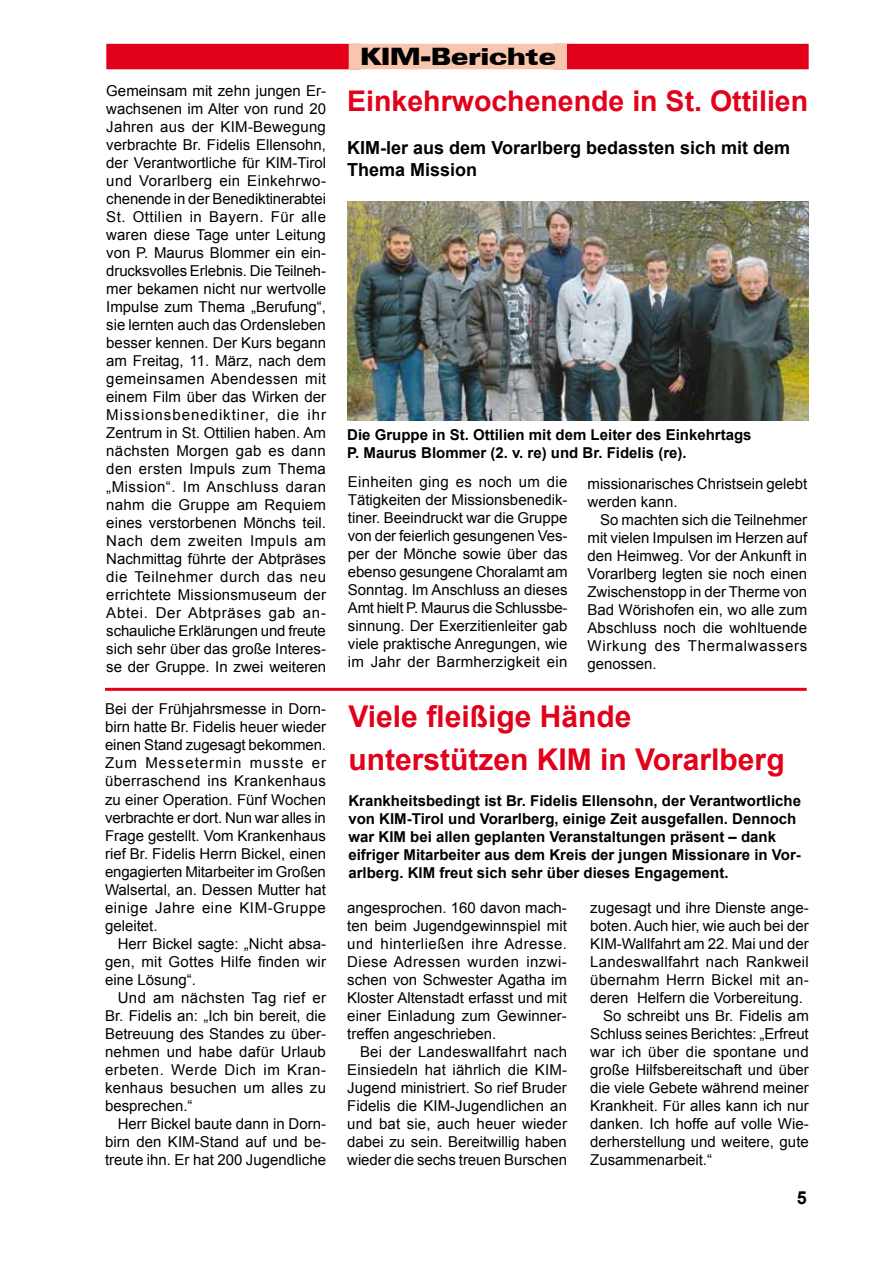
<style>
.page{position:relative;width:893px;height:1263px;background:#fff}
.page>*{position:absolute;margin:0;border:0;box-sizing:border-box;transform-origin:0 0}
.t1{font:700 30px/43.2px "Arial";color:#e2001a}
.t2{font:700 28.5px "Arial";color:#e2001a}
.t3{font:900 expanded 24px "Zurich BT";color:#000}
.t4{font:700 18px/21.6px "Arial";color:#000}
.t5{font:15px/18px "Arial";color:#000;text-align:justify}
.t6{font:700 15px/18px "Arial";color:#000}
.t7{font:15px "Arial";letter-spacing:.02em;color:#000}
</style>
<div class="page">
<div style="left:106px;top:44px;width:255px;height:25px;background:#e2001a"></div>
<div style="left:554px;top:44px;width:255px;height:25px;background:#e2001a"></div>
<div style="left:349px;top:44px;width:218px;height:25px;background:#f8c5ae"></div>
<img style="left:347px;top:201px;width:462px;height:220px">
<hr style="left:105px;top:688px;width:702px;height:3px;background:#e2001a">
<p class="t5" style="left:106px;top:82px;width:221px">Gemeinsam mit zehn jungen Er&shy;wachsenen im Alter von rund 20<br>Jahren aus der KIM-Bewegung verbrachte Br. Fidelis Ellensohn, der Verantwortliche für KIM-Tirol und Vorarlberg ein Einkehrwo&shy;chenende in der Benediktinerabtei St. Ottilien in Bayern. Für alle waren diese Tage unter Leitung von P. Maurus Blommer ein ein&shy;drucksvolles Erlebnis. Die Teilneh&shy;mer bekamen nicht nur wertvolle Impulse zum Thema „Berufung“, sie lernten auch das Ordensleben besser kennen. Der Kurs begann am Freitag, 11. März, nach dem gemeinsamen Abendessen mit einem Film über das Wirken der Missionsbenediktiner, die ihr Zentrum in St. Ottilien haben. Am nächsten Morgen gab es dann den ersten Impuls zum Thema „Mission“. Im Anschluss daran nahm die Gruppe am Requiem eines verstorbenen Mönchs teil.<br>Nach dem zweiten Impuls am Nachmittag führte der Abtpräses die Teilnehmer durch das neu errichtete Missionsmuseum der Abtei. Der Abtpräses gab an&shy;schauliche Erklärungen und freute sich sehr über das große Interes&shy;se der Gruppe. In zwei weiteren</p>
<p class="t5" style="left:105px;top:700px;width:223px">Bei der Frühjahrsmesse in Dorn&shy;birn hatte Br. Fidelis heuer wieder einen Stand zugesagt bekommen.<br>Zum Messetermin musste er überraschend ins Krankenhaus zu einer Operation. Fünf Wochen verbrachte er dort. Nun war alles in Frage gestellt. Vom Krankenhaus rief Br. Fidelis Herrn Bickel, einen engagierten Mitarbeiter im Großen Walsertal, an. Dessen Mutter hat einige Jahre eine KIM-Gruppe geleitet.</p>
<p class="t5" style="left:105px;top:934px;width:222px;text-indent:13px">Herr Bickel sagte: „Nicht absa&shy;gen, mit Gottes Hilfe finden wir eine Lösung“.</p>
<p class="t5" style="left:105px;top:988px;width:223px;text-indent:13px">Und am nächsten Tag rief er Br. Fidelis an: „Ich bin bereit, die Betreuung des Standes zu über&shy;nehmen und habe dafür Urlaub erbeten. Werde Dich im Kran&shy;kenhaus besuchen um alles zu besprechen.“</p>
<p class="t5" style="left:105px;top:1114px;width:222px;text-indent:13px">Herr Bickel baute dann in Dorn&shy;birn den KIM-Stand auf und be&shy;treute ihn. Er hat 200 Jugendliche</p>
<h3 class="t3" style="left:360px;top:42px;width:197px">KIM-Berichte</h3>
<h2 class="t2" style="left:347px;top:82px;width:462px">Einkehrwochenende in St. Ottilien</h2>
<p class="t4" style="left:347px;top:138px;width:444px">KIM-ler aus dem Vorarlberg bedassten sich mit dem<br>Thema Mission</p>
<p class="t6" style="left:347px;top:427px;width:406px">Die Gruppe in St. Ottilien mit dem Leiter des Einkehrtags<br>P. Maurus Blommer (2. v. re) und Br. Fidelis (re).</p>
<p class="t5" style="left:348px;top:473px;width:221px">Einheiten ging es noch um die Tätigkeiten der Missionsbenedik&shy;tiner. Beeindruckt war die Gruppe von der feierlich gesungenen Ves&shy;per der Mönche sowie über das ebenso gesungene Choralamt am Sonntag. Im Anschluss an dieses Amt hielt P. Maurus die Schlussbe&shy;sinnung. Der Exerzitienleiter gab viele praktische Anregungen, wie im Jahr der Barmherzigkeit ein</p>
<p class="t5" style="left:587px;top:475px;width:221px">missionarisches Christsein gelebt werden kann.</p>
<p class="t5" style="left:587px;top:511px;width:221px;text-indent:13px">So machten sich die Teilnehmer mit vielen Impulsen im Herzen auf den Heimweg. Vor der Ankunft in Vorarlberg legten sie noch einen Zwischenstopp in der Therme von Bad Wörishofen ein, wo alle zum Abschluss noch die wohltuende Wirkung des Thermalwassers genossen.</p>
<h1 class="t1" style="left:348px;top:695px;width:438px">Viele fleißige Hände unterstützen KIM in Vorarlberg</h1>
<p class="t6" style="left:348px;top:792px;width:454px">Krankheitsbedingt ist Br. Fidelis Ellensohn, der Verantwortliche von KIM-Tirol und Vorarlberg, einige Zeit ausgefallen. Dennoch war KIM bei allen geplanten Veranstaltungen präsent – dank eifriger Mitarbeiter aus dem Kreis der jungen Missionare in Vor&shy;arlberg. KIM freut sich sehr über dieses Engagement.</p>
<p class="t5" style="left:347px;top:899px;width:221px">angesprochen. 160 davon mach&shy;ten beim Jugendgewinnspiel mit und hinterließen ihre Adresse.<br>Diese Adressen wurden inzwi&shy;schen von Schwester Agatha im Kloster Altenstadt erfasst und mit einer Einladung zum Gewinner&shy;treffen angeschrieben.</p>
<p class="t5" style="left:347px;top:1043px;width:221px;text-indent:13px">Bei der Landeswallfahrt nach Einsiedeln hat iährlich die KIM-Jugend ministriert. So rief Bruder Fidelis die KIM-Jugendlichen an und bat sie, auch heuer wieder dabei zu sein. Bereitwillig haben wieder die sechs treuen Burschen</p>
<p class="t5" style="left:590px;top:899px;width:220px">zugesagt und ihre Dienste ange-</p>
<p class="t5" style="left:590px;top:917px;width:220px">boten. Auch hier, wie auch bei der</p>
<p class="t5" style="left:590px;top:935px;width:220px">KIM-Wallfahrt am 22. Mai und der</p>
<p class="t7" style="left:590px;top:952px;width:220px">Landeswallfahrt nach Rankweil</p>
<p class="t5" style="left:590px;top:971px;width:220px">übernahm Herrn Bickel mit an-</p>
<p class="t5" style="left:590px;top:989px;width:214px">deren Helfern die Vorbereitung.</p>
<p class="t5" style="left:603px;top:1007px;width:207px">So schreibt uns Br. Fidelis am</p>
<p class="t5" style="left:590px;top:1025px;width:220px">Schluss seines Berichtes: „Erfreut</p>
<p class="t5" style="left:590px;top:1043px;width:220px">war ich über die spontane und</p>
<p class="t5" style="left:590px;top:1061px;width:220px">große Hilfsbereitschaft und über</p>
<p class="t5" style="left:590px;top:1079px;width:220px">die viele Gebete während meiner</p>
<p class="t5" style="left:590px;top:1097px;width:220px">Krankheit. Für alles kann ich nur</p>
<p class="t5" style="left:590px;top:1115px;width:220px">danken. Ich hoffe auf volle Wie-</p>
<p class="t5" style="left:590px;top:1133px;width:220px">derherstellung und weitere, gute</p>
<p class="t5" style="left:590px;top:1151px;width:123px">Zusammenarbeit.“</p>
<p class="t4" style="left:797px;top:1187px;width:12px">5</p>
</div>
